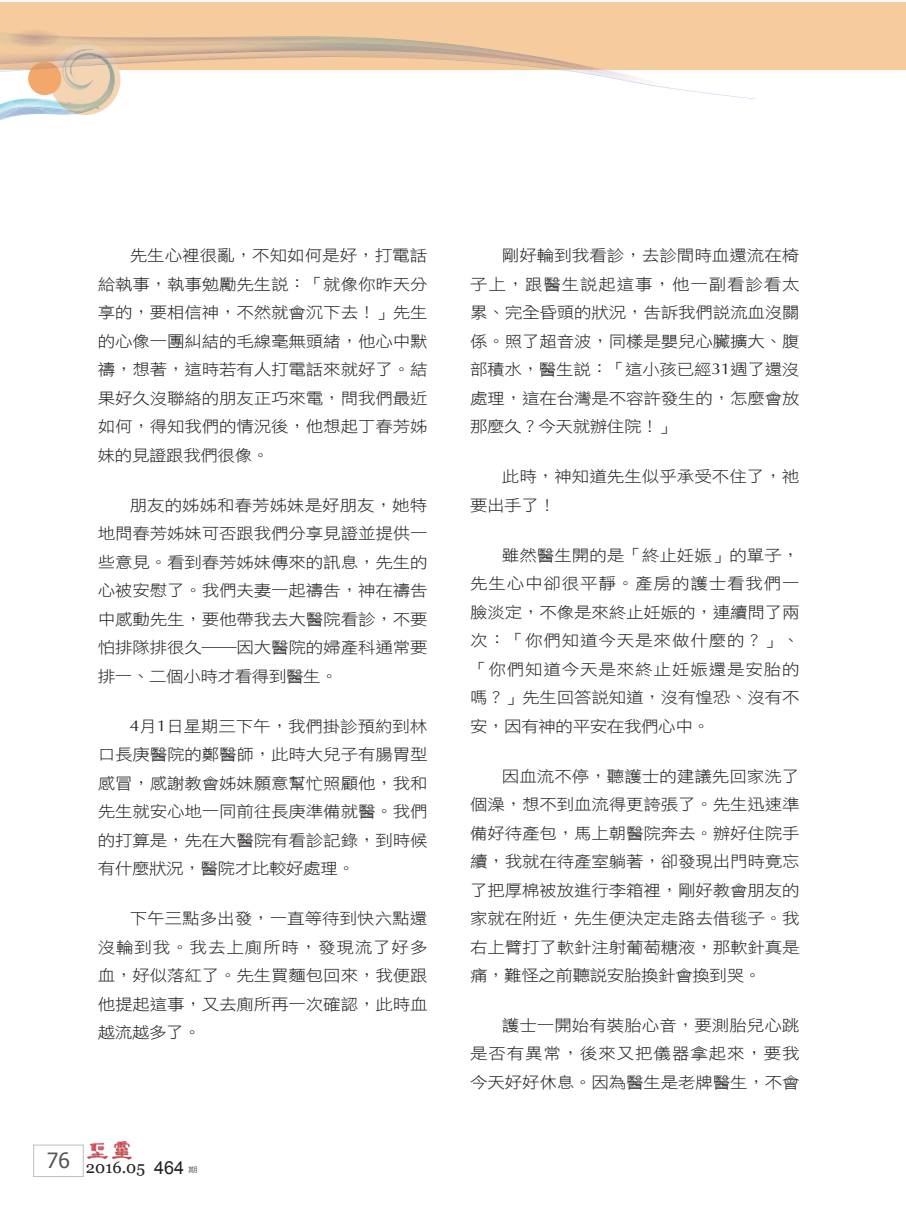
<style>
.page{position:relative;width:906px;height:1217px;background:#fff}
.page>*{position:absolute;margin:0;border:0;box-sizing:border-box;transform-origin:0 0}
.t1{font:16.5px "Georgia";color:#231f20}
.t2{font:15.75px/28.5px "DF Hei W3 WIN BF";letter-spacing:-.01em;color:#231f20;text-align:justify;scale:1.11 1}
.t3{font:7.5px "DF Hei W5 WIN BF";color:#57585a;scale:1.25 1}
.s1{font-family:"Optima"}
.s2{font-family:"Arial";font-size:18px}
</style>
<div class="page">
<div style="left:33px;top:1144px;width:50px;height:32px;border:1px solid #bcbdc0"></div>
<img style="left:87px;top:1141px;width:44px;height:17px">
<div style="left:0;top:2px;width:906px;height:68px;background:#f6cc9f"></div>
<img style="left:0;top:38px;width:501px;height:13px">
<img style="left:55px;top:44px;width:58px;height:7px">
<img style="left:75px;top:49px;width:20px;height:2px">
<img style="left:71px;top:50px;width:20px;height:1px">
<img style="left:61px;top:36px;width:302px;height:8px">
<img style="left:106px;top:43px;width:171px;height:4px">
<svg style="left:0;top:51px;width:755px;height:70px"></svg>
<img style="left:7px;top:36px;width:55px;height:6px">
<svg style="left:0;top:31px;width:61px;height:8px"></svg>
<img style="left:8px;top:39px;width:50px;height:8px">
<img style="left:19px;top:33px;width:27px;height:3px">
<p class="t2" style="left:98px;top:241px;width:298px;text-indent:32px">先生心裡很亂，不知如何是好，打電話給執事，執事勉勵先生說：「就像你昨天分享的，要相信神，不然就會沉下去！」先生的心像一團糾結的毛線毫無頭緒，他心中默禱，想著，這時若有人打電話來就好了。結果好久沒聯絡的朋友正巧來電，問我們最近如何，得知我們的情況後，他想起丁春芳姊妹的見證跟我們很像。</p>
<p class="t2" style="left:98px;top:490px;width:298px;text-indent:32px">朋友的姊姊和春芳姊妹是好朋友，她特地問春芳姊妹可否跟我們分享見證並提供一些意見。看到春芳姊妹傳來的訊息，先生的心被安慰了。我們夫妻一起禱告，神在禱告中感動先生，要他帶我去大醫院看診，不要怕排隊排很久──因大醫院的婦產科通常要排一、二個小時才看得到醫生。</p>
<p class="t2" style="left:98px;top:711px;width:298px;text-indent:32px"><span class="s1">4</span>月<span class="s1">1</span>日星期三下午，我們掛診預約到林口長庚醫院的鄭醫師，此時大兒子有腸胃型感冒，感謝教會姊妹願意幫忙照顧他，我和先生就安心地一同前往長庚準備就醫。我們的打算是，先在大醫院有看診記錄，到時候有什麼狀況，醫院才比較好處理。</p>
<p class="t2" style="left:98px;top:903px;width:298px;text-indent:32px">下午三點多出發，一直等待到快六點還沒輪到我。我去上廁所時，發現流了好多血，好似落紅了。先生買麵包回來，我便跟他提起這事，又去廁所再一次確認，此時血越流越多了。</p>
<p class="t1" style="left:47px;top:1156px;width:139px"><sup>76</sup> 2016.05 <span class="s2">464</span></p>
<p class="t3" style="left:188px;top:1165px;width:9px">期</p>
<p class="t2" style="left:470px;top:241px;width:298px;text-indent:32px">剛好輪到我看診，去診間時血還流在椅子上，跟醫生說起這事，他一副看診看太累、完全昏頭的狀況，告訴我們說流血沒關係。照了超音波，同樣是嬰兒心臟擴大、腹部積水，醫生說：「這小孩已經<span class="s1">31</span>週了還沒處理，這在台灣是不容許發生的，怎麼會放那麼久？今天就辦住院！」</p>
<p class="t2" style="left:470px;top:462px;width:298px;text-indent:32px">此時，神知道先生似乎承受不住了，祂要出手了！</p>
<p class="t2" style="left:470px;top:540px;width:298px;text-indent:32px">雖然醫生開的是「終止妊娠」的單子，先生心中卻很平靜。產房的護士看我們一臉淡定，不像是來終止妊娠的，連續問了兩次：「你們知道今天是來做什麼的？」、「你們知道今天是來終止妊娠還是安胎的嗎？」先生回答說知道，沒有惶恐、沒有不安，因有神的平安在我們心中。</p>
<p class="t2" style="left:470px;top:761px;width:298px;text-indent:32px">因血流不停，聽護士的建議先回家洗了個澡，想不到血流得更誇張了。先生迅速準備好待產包，馬上朝醫院奔去。辦好住院手續，我就在待產室躺著，卻發現出門時竟忘了把厚棉被放進行李箱裡，剛好教會朋友的家就在附近，先生便決定走路去借毯子。我右上臂打了軟針注射葡萄糖液，那軟針真是痛，難怪之前聽說安胎換針會換到哭。</p>
<p class="t2" style="left:470px;top:1010px;width:298px;text-indent:32px">護士一開始有裝胎心音，要測胎兒心跳是否有異常，後來又把儀器拿起來，要我今天好好休息。因為醫生是老牌醫生，不會</p>
</div>
